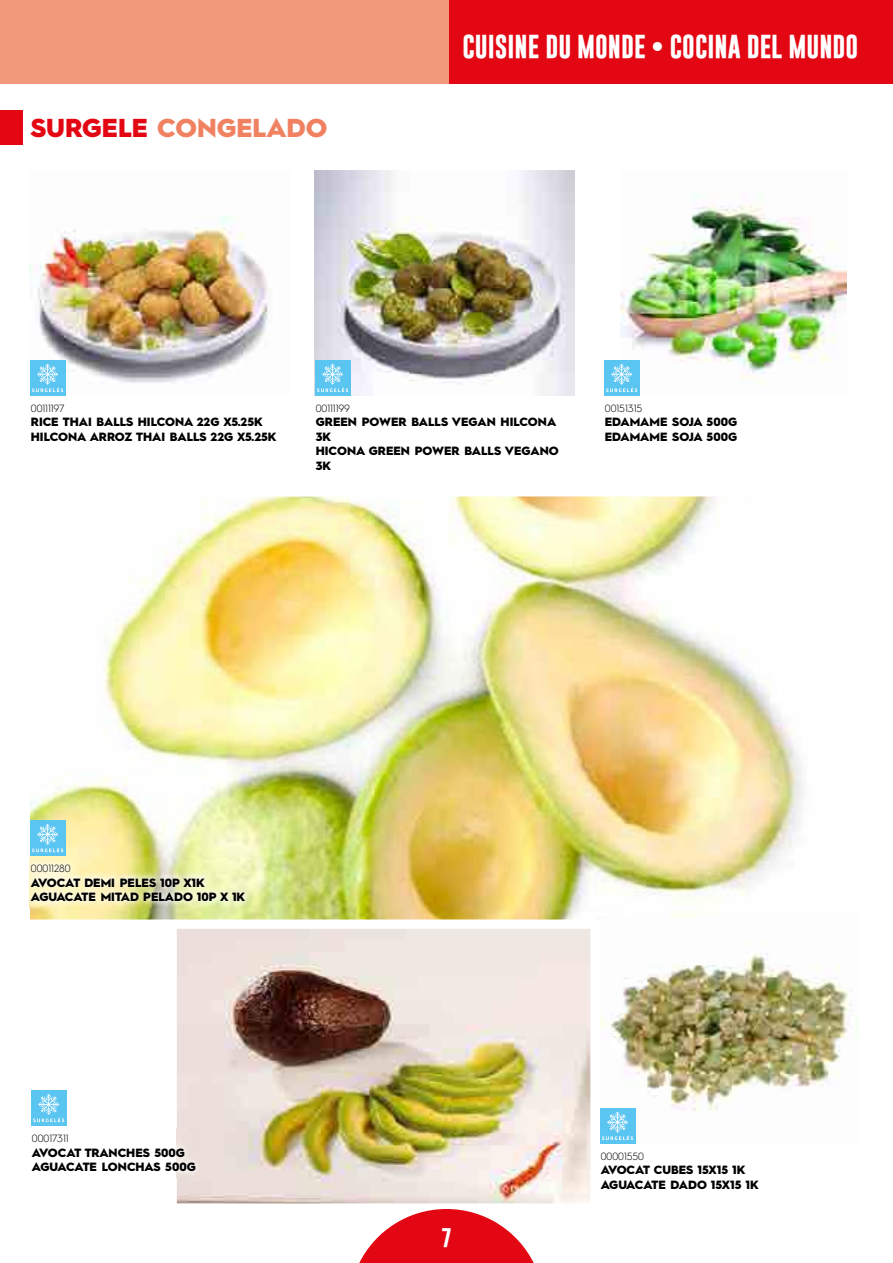
<style>
.page{position:relative;width:893px;height:1263px;background:#fff}
.page>*{position:absolute;margin:0;border:0;box-sizing:border-box;transform-origin:0 0}
.t1{font:900 25.95px "Hurme Geometric Sans 2";color:#f08262}
.t2{font:700 24px "Gobold";color:#fff}
.t3{font:700 19.5px "Gobold";color:#fff}
.t4{font:900 12px/14.4px "Hurme Geometric Sans 2";color:#000}
.t5{font:300 10.5px "Hurme Geometric Sans 2";color:#000}
.t6{font:300 10.5px "Hurme Geometric Sans 2";letter-spacing:-.02em;color:#000}
.s1{color:#e30613}
</style>
<div class="page">
<div style="left:0;top:0;width:893px;height:84px;background:#f3997b"></div>
<svg style="left:359px;top:1209px;width:175px;height:54px"></svg>
<div style="left:449px;top:0;width:444px;height:84px;background:#e30613"></div>
<img style="left:30px;top:216px;width:238px;height:167px">
<div style="left:30px;top:360px;width:36px;height:35px;background:#5bc5f2"></div>
<svg style="left:32px;top:364px;width:31px;height:28px"></svg>
<img style="left:315px;top:170px;width:259px;height:225px">
<div style="left:315px;top:360px;width:35px;height:35px;background:#5bc5f2"></div>
<svg style="left:317px;top:364px;width:31px;height:28px"></svg>
<img style="left:621px;top:194px;width:225px;height:201px">
<div style="left:604px;top:360px;width:35px;height:35px;background:#5bc5f2"></div>
<svg style="left:606px;top:364px;width:31px;height:28px"></svg>
<img style="left:30px;top:496px;width:773px;height:423px">
<img style="left:29px;top:858px;width:223px;height:50px">
<div style="left:30px;top:820px;width:36px;height:35px;background:#5bc5f2"></div>
<svg style="left:32px;top:824px;width:31px;height:28px"></svg>
<img style="left:177px;top:929px;width:413px;height:274px">
<img style="left:176px;top:1128px;width:26px;height:50px">
<div style="left:31px;top:1090px;width:36px;height:35px;background:#5bc5f2"></div>
<svg style="left:33px;top:1094px;width:31px;height:28px"></svg>
<img style="left:600px;top:918px;width:258px;height:225px">
<div style="left:600px;top:1108px;width:35px;height:35px;background:#5bc5f2"></div>
<svg style="left:602px;top:1112px;width:31px;height:28px"></svg>
<div style="left:0;top:111px;width:22px;height:34px;background:#e30613"></div>
<h1 class="t1" style="left:31px;top:110px;width:298px"><span class="s1">SURGELE</span> CONGELADO</h1>
<h2 class="t2" style="left:462px;top:30px;width:397px">CUISINE DU MONDE • COCINA DEL MUNDO</h2>
<p class="t6" style="left:31px;top:401px;width:35px">00111197</p>
<p class="t4" style="left:31px;top:414px;width:247px">RICE THAI BALLS HILCONA 22G X5.25K<br>HILCONA ARROZ THAI BALLS 22G X5.25K</p>
<p class="t6" style="left:316px;top:401px;width:36px">00111199</p>
<p class="t4" style="left:316px;top:414px;width:244px">GREEN POWER BALLS VEGAN HILCONA<br>3K<br>HICONA GREEN POWER BALLS VEGANO<br>3K</p>
<p class="t5" style="left:605px;top:401px;width:39px">00151315</p>
<p class="t4" style="left:605px;top:414px;width:134px">EDAMAME SOJA 500G<br>EDAMAME SOJA 500G</p>
<p class="t5" style="left:31px;top:861px;width:41px">00011280</p>
<p class="t4" style="left:31px;top:874px;width:216px">AVOCAT DEMI PELES 10P X1K<br>AGUACATE MITAD PELADO 10P X 1K</p>
<p class="t5" style="left:32px;top:1131px;width:38px">00017311</p>
<p class="t4" style="left:32px;top:1144px;width:165px">AVOCAT TRANCHES 500G<br>AGUACATE LONCHAS 500G</p>
<p class="t5" style="left:601px;top:1149px;width:45px">00001550</p>
<p class="t4" style="left:601px;top:1162px;width:159px">AVOCAT CUBES 15X15 1K<br>AGUACATE DADO 15X15 1K</p>
<h3 class="t3" style="left:441px;top:1225px;width:12px">7</h3>
</div>
